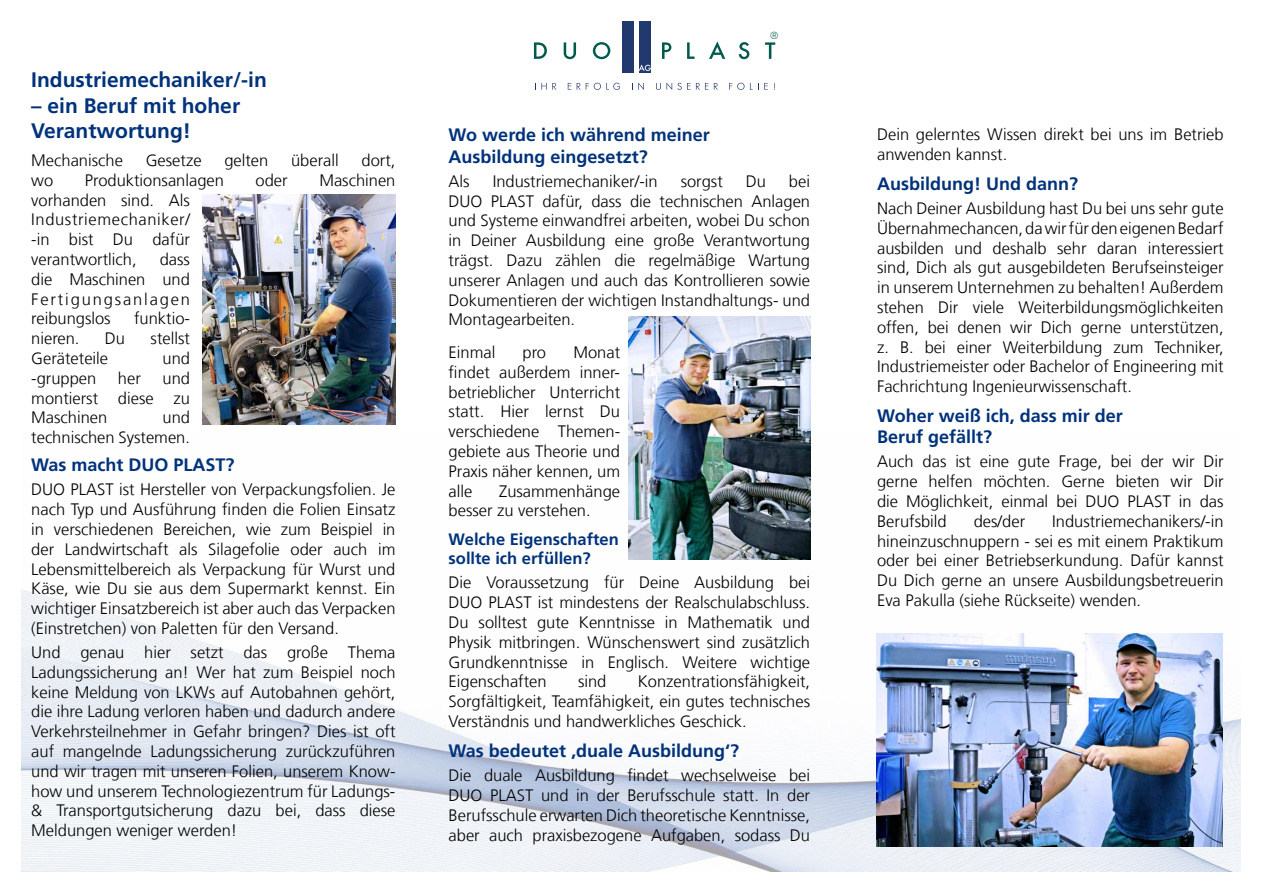
<style>
.page{position:relative;width:1263px;height:893px;background:#fff}
.page>*{position:absolute;margin:0;border:0;box-sizing:border-box;transform-origin:0 0}
.t1{font:700 21px/25.2px "Frutiger LT Com";color:#00327b}
.t2{font:700 18px/21.6px "Frutiger LT Com";color:#00327b}
.t3{font:300 16.5px/19.8px "Frutiger LT Com";color:#000;text-align:justify}
.t4{font:700 16.5px/19.8px "Frutiger LT Com";color:#00327b}
.t5{font:300 9.6px "Futura Com";color:#015a4c}
</style>
<div class="page">
<img style="left:21px;top:432px;width:1219px;height:440px">
<svg style="left:662px;top:42px;width:9px;height:17px"></svg>
<svg style="left:687px;top:42px;width:7px;height:17px"></svg>
<svg style="left:709px;top:41px;width:16px;height:18px"></svg>
<svg style="left:739px;top:42px;width:10px;height:17px"></svg>
<svg style="left:765px;top:42px;width:10px;height:17px"></svg>
<svg style="left:534px;top:42px;width:13px;height:17px"></svg>
<svg style="left:564px;top:42px;width:12px;height:17px"></svg>
<svg style="left:593px;top:42px;width:17px;height:17px"></svg>
<div style="left:639px;top:21px;width:11px;height:52px;background:#21396f"></div>
<svg style="left:639px;top:64px;width:12px;height:7px"></svg>
<div style="left:622px;top:21px;width:11px;height:52px;background:#21396f"></div>
<svg style="left:535px;top:83px;width:21px;height:7px"></svg>
<svg style="left:568px;top:83px;width:3px;height:7px"></svg>
<svg style="left:577px;top:83px;width:43px;height:7px"></svg>
<svg style="left:632px;top:83px;width:12px;height:7px"></svg>
<svg style="left:656px;top:83px;width:52px;height:7px"></svg>
<svg style="left:714px;top:83px;width:4px;height:7px"></svg>
<svg style="left:729px;top:83px;width:15px;height:7px"></svg>
<svg style="left:750px;top:83px;width:18px;height:7px"></svg>
<img style="left:203px;top:195px;width:192px;height:229px">
<img style="left:629px;top:317px;width:181px;height:242px">
<img style="left:876px;top:634px;width:346px;height:212px">
<p class="t1" style="left:31px;top:68px;width:237px">Industriemechaniker/-in</p>
<p class="t1" style="left:31px;top:93px;width:210px">– ein Beruf mit hoher<br>Verantwortung!</p>
<p class="t3" style="left:31px;top:151px;width:93px">Mechanische</p>
<p class="t3" style="left:146px;top:151px;width:57px">Gesetze</p>
<p class="t3" style="left:224px;top:151px;width:46px">gelten</p>
<p class="t3" style="left:291px;top:151px;width:49px">überall</p>
<p class="t3" style="left:362px;top:151px;width:35px">dort,</p>
<p class="t3" style="left:31px;top:170px;width:24px">wo</p>
<p class="t3" style="left:85px;top:170px;width:141px">Produktionsanlagen</p>
<p class="t3" style="left:256px;top:170px;width:34px">oder</p>
<p class="t3" style="left:319px;top:170px;width:78px">Maschinen</p>
<p class="t3" style="left:31px;top:190px;width:160px">vorhanden sind. Als Industriemechaniker/ -in bist Du dafür verantwortlich,</p>
<p class="t3" style="left:31px;top:250px;width:160px;text-indent:128px">dass die Maschinen und Fertigungsanlagen reibungslos</p>
<p class="t3" style="left:134px;top:309px;width:57px">funktio-</p>
<p class="t3" style="left:31px;top:329px;width:50px">nieren.</p>
<p class="t3" style="left:105px;top:329px;width:22px">Du</p>
<p class="t3" style="left:151px;top:329px;width:41px">stellst</p>
<p class="t3" style="left:31px;top:349px;width:78px">Geräteteile</p>
<p class="t3" style="left:162px;top:349px;width:29px">und</p>
<p class="t3" style="left:31px;top:368px;width:67px">-gruppen</p>
<p class="t3" style="left:118px;top:368px;width:24px">her</p>
<p class="t3" style="left:31px;top:368px;width:160px;text-indent:131px">und montierst diese zu Maschinen</p>
<p class="t3" style="left:31px;top:408px;width:160px;text-align:right">und<br>technischen Systemen.</p>
<p class="t2" style="left:31px;top:454px;width:205px">Was macht DUO PLAST?</p>
<p class="t3" style="left:31px;top:480px;width:366px">DUO PLAST ist Hersteller von Verpackungsfolien. Je nach Typ und Ausführung finden die Folien Einsatz in verschiedenen Bereichen, wie zum Beispiel in der Landwirtschaft als Silagefolie oder auch im Lebensmittelbereich als Verpackung für Wurst und Käse, wie Du sie aus dem Supermarkt kennst. Ein wichtiger Einsatzbereich ist aber auch das Verpacken (Einstretchen) von Paletten für den Versand.</p>
<p class="t3" style="left:31px;top:642px;width:366px">Und genau hier setzt das große Thema Ladungssicherung an! Wer hat zum Beispiel noch keine Meldung von LKWs auf Autobahnen gehört, die ihre Ladung verloren haben und dadurch andere Verkehrsteilnehmer in Gefahr bringen? Dies ist oft auf mangelnde Ladungssicherung zurückzuführen und wir tragen mit unseren Folien, unserem Know&shy;how und unserem Technologiezentrum für Ladungs-&amp; Transportgutsicherung dazu bei, dass diese Meldungen weniger werden!</p>
<p class="t5" style="left:770px;top:29px;width:9px">®</p>
<p class="t2" style="left:449px;top:124px;width:263px">Wo werde ich während meiner<br>Ausbildung eingesetzt?</p>
<p class="t3" style="left:449px;top:171px;width:23px">Als</p>
<p class="t3" style="left:493px;top:171px;width:167px">Industriemechaniker/-in</p>
<p class="t3" style="left:681px;top:171px;width:44px">sorgst</p>
<p class="t3" style="left:746px;top:171px;width:22px">Du</p>
<p class="t3" style="left:449px;top:171px;width:363px;text-indent:340px">bei DUO PLAST dafür, dass die technischen Anlagen und Systeme einwandfrei arbeiten, wobei Du schon in Deiner Ausbildung eine große Verantwortung trägst. Dazu zählen die regelmäßige Wartung unserer Anlagen und auch das Kontrollieren sowie Dokumentieren der wichtigen Instandhaltungs- und Montagearbeiten.</p>
<p class="t3" style="left:449px;top:342px;width:48px">Einmal</p>
<p class="t3" style="left:523px;top:342px;width:25px">pro</p>
<p class="t3" style="left:449px;top:342px;width:173px;text-indent:125px">Monat findet außerdem inner&shy;betrieblicher Unterricht statt. Hier lernst Du verschiedene Themen&shy;gebiete aus Theorie und Praxis näher kennen, um alle</p>
<p class="t3" style="left:449px;top:481px;width:173px;text-indent:50px">Zusammenhänge besser zu verstehen.</p>
<p class="t4" style="left:449px;top:529px;width:172px">Welche Eigenschaften sollte ich erfüllen?</p>
<p class="t3" style="left:449px;top:573px;width:363px">Die Voraussetzung für Deine Ausbildung bei DUO PLAST ist mindestens der Realschulabschluss.<br>Du solltest gute Kenntnisse in Mathematik und Physik mitbringen. Wünschenswert sind zusätzlich Grundkenntnisse in Englisch. Weitere wichtige Eigenschaften</p>
<p class="t3" style="left:449px;top:672px;width:363px;text-indent:189px">Konzentrationsfähigkeit, Sorgfältigkeit, Teamfähigkeit, ein gutes technisches Verständnis und handwerkliches Geschick.</p>
<p class="t2" style="left:449px;top:740px;width:292px">Was bedeutet ‚duale Ausbildung‘?</p>
<p class="t3" style="left:449px;top:766px;width:363px">Die duale Ausbildung findet wechselweise bei DUO PLAST und in der Berufsschule statt. In der Berufsschule erwarten Dich theoretische Kenntnisse, aber auch praxisbezogene Aufgaben, sodass Du</p>
<p class="t3" style="left:578px;top:672px;width:30px">sind</p>
<p class="t3" style="left:877px;top:124px;width:348px">Dein gelerntes Wissen direkt bei uns im Betrieb anwenden kannst.</p>
<p class="t2" style="left:877px;top:173px;width:202px">Ausbildung! Und dann?</p>
<p class="t3" style="left:877px;top:198px;width:348px">Nach Deiner Ausbildung hast Du bei uns sehr gute Übernahmechancen, da wir für den eigenen Bedarf ausbilden und deshalb sehr daran interessiert sind, Dich als gut ausgebildeten Berufseinsteiger in unserem Unternehmen zu behalten! Außerdem stehen Dir viele Weiterbildungsmöglichkeiten offen, bei denen wir Dich gerne unterstützen, z. B. bei einer Weiterbildung zum Techniker, Industriemeister oder Bachelor of Engineering mit Fachrichtung Ingenieurwissenschaft.</p>
<p class="t2" style="left:877px;top:405px;width:247px">Woher weiß ich, dass mir der<br>Beruf gefällt?</p>
<p class="t3" style="left:877px;top:452px;width:348px">Auch das ist eine gute Frage, bei der wir Dir gerne helfen möchten. Gerne bieten wir Dir die Möglichkeit, einmal bei DUO PLAST in das Berufsbild</p>
<p class="t3" style="left:877px;top:511px;width:348px;text-indent:175px">Industriemechanikers/-in hineinzuschnuppern - sei es mit einem Praktikum oder bei einer Betriebserkundung. Dafür kannst Du Dich gerne an unsere Ausbildungsbetreuerin Eva Pakulla (siehe Rückseite) wenden.</p>
<p class="t3" style="left:974px;top:511px;width:53px">des/der</p>
</div>
